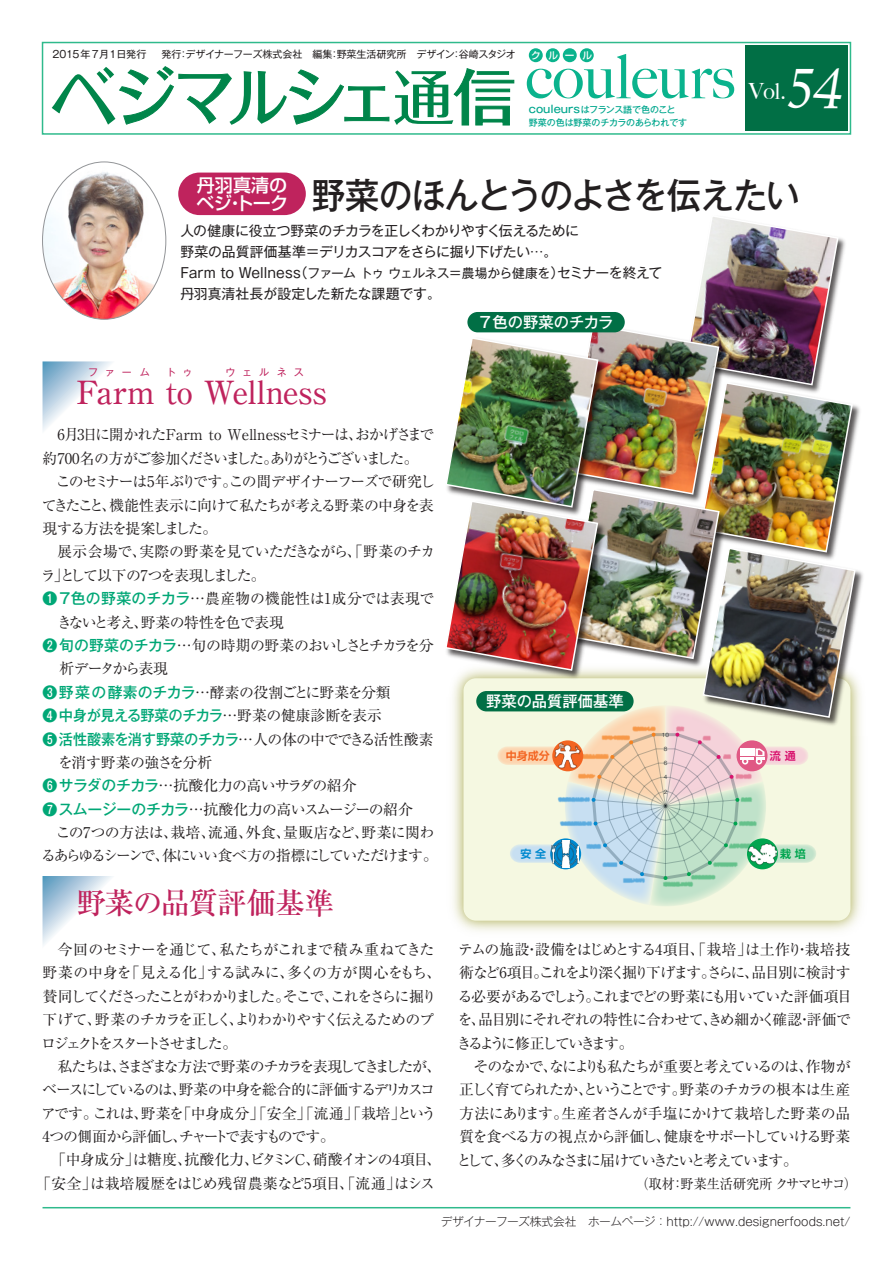
<style>
.page{position:relative;width:893px;height:1263px;background:#fff}
.page>*{position:absolute;margin:0;border:0;box-sizing:border-box;transform-origin:0 0}
.t1{font:500 61.2px "Big Caslon";color:#0ab38d}
.t2{font:italic 58.5px "Lucida Calligraphy";color:#fff;scale:.8 1}
.t3{font:500 35.7px "Gothic MB101 Pro";letter-spacing:-.045em;color:#231f20;scale:.95 1}
.t4{font:500 31.95px "Ryumin Pro";letter-spacing:-.01em;color:#bf235d}
.t5{font:500 29.7px "Ryumin Pro";letter-spacing:-.05em;color:#bf235d}
.t6{font:500 22.35px "Big Caslon";color:#fff}
.t7{font:500 18px/18px "Shin Go Pro";color:#fff}
.t8{font:500 15.3px "Gothic MB101 Pro";color:#fff}
.t9{font:14.85px/23.4px "Ryumin Pro";letter-spacing:-.08em;color:#231f20}
.t10{font:14.85px/23.4px "Ryumin Pro";letter-spacing:-.1em;color:#231f20}
.t11{font:14.85px/23.4px "Ryumin Pro";letter-spacing:-.105em;color:#231f20}
.t12{font:14.85px/23.4px "Ryumin Pro";letter-spacing:-.025em;color:#231f20}
.t13{font:500 14.85px/23.4px "Gothic MB101 Pro";letter-spacing:-.025em;color:#00a776}
.t14{font:14.85px "Ryumin Pro";letter-spacing:-.035em;color:#231f20}
.t15{font:14.85px "Ryumin Pro";letter-spacing:-.02em;color:#231f20}
.t16{font:14.85px "Ryumin Pro";letter-spacing:-.04em;color:#231f20}
.t17{font:14.85px "Ryumin Pro";letter-spacing:-.015em;color:#231f20}
.t18{font:14.85px "Ryumin Pro";letter-spacing:-.045em;color:#231f20}
.t19{font:14.85px "Ryumin Pro";letter-spacing:-.05em;color:#231f20}
.t20{font:14.85px "Ryumin Pro";letter-spacing:-.115em;color:#231f20}
.t21{font:14.85px "Ryumin Pro";letter-spacing:-.11em;color:#231f20}
.t22{font:13.8px/21.3px "Gothic MB101 Pro";letter-spacing:-.015em;color:#231f20}
.t23{font:13.8px "Ryumin Pro";color:#231f20;scale:.95 1}
.t24{font:300 11.7px "Gothic MB101 Pro";color:#231f20}
.t25{font:700 10.95px "Shin Go Pro De";color:#f36421}
.t26{font:700 10.95px "Shin Go Pro De";color:#d9136e}
.t27{font:700 10.95px "Shin Go Pro De";color:#0089cf}
.t28{font:700 10.95px "Shin Go Pro De";color:#00a54f}
.t29{font:10.05px "Gothic MB101 Pro";color:#231f20}
.t30{font:10.05px "Gothic MB101 Pro";letter-spacing:.705em;color:#bf235d}
.t31{font:500 9.6px "Shin Go Pro";color:#fff}
.t32{font:500 9px/12.1px "Gothic MB101 Pro";letter-spacing:-.015em;color:#00a78e}
.t33{font:5.25px "Gothic MB101 Pro";color:#3e3e3f}
.s1{font-size:10.5px}
.s2{font-size:12.75px}
.s3{font-family:"Gothic MB101 Pro";font-weight:500;color:#00a776}
.s4{font-family:"Ryumin Pro";font-weight:400;color:#231f20}
</style>
<div class="page">
<img style="left:453px;top:735px;width:408px;height:196px">
<img style="left:699px;top:906px;width:112px;height:25px">
<img style="left:504px;top:906px;width:195px;height:25px">
<img style="left:857px;top:572px;width:6px;height:163px">
<img style="left:446px;top:217px;width:411px;height:689px">
<svg style="left:43px;top:876px;width:69px;height:69px"></svg>
<svg style="left:43px;top:361px;width:69px;height:70px"></svg>
<div style="left:178px;top:173px;width:128px;height:42px;background:#bf235d;border-radius:21px"></div>
<hr style="left:43px;top:1207px;width:807px;height:1px;background:#2fba8c">
<div style="left:42px;top:42px;width:809px;height:93px;border:2px solid #2fba8c"></div>
<div style="left:529px;top:48px;width:14px;height:14px;background:#0ab38d;border-radius:50%"></div>
<div style="left:563px;top:48px;width:14px;height:14px;background:#0ab38d;border-radius:50%"></div>
<div style="left:546px;top:48px;width:14px;height:14px;background:#0ab38d;border-radius:50%"></div>
<div style="left:580px;top:48px;width:14px;height:14px;background:#0ab38d;border-radius:50%"></div>
<div style="left:745px;top:46px;width:102px;height:85px;background:#016f45"></div>
<svg style="left:52px;top:66px;width:462px;height:59px"></svg>
<img style="left:43px;top:162px;width:123px;height:157px">
<p class="t29" style="left:52px;top:46px;width:96px">2015年7月1日発行</p>
<p class="t29" style="left:162px;top:46px;width:356px">発行：デザイナーフーズ株式会社　編集：野菜生活研究所　デザイン：谷崎スタジオ</p>
<h1 class="t1" style="left:525px;top:41px;width:211px">couleurs</h1>
<p class="t32" style="left:529px;top:103px;width:160px"><span class="s1">couleurs</span>はフランス語で色のこと<br>野菜の色は野菜のチカラのあらわれです</p>
<p class="t31" style="left:531px;top:47px;width:62px">クルール</p>
<h2 class="t2" style="left:787px;top:44px;width:71px">54</h2>
<h3 class="t6" style="left:749px;top:78px;width:39px">Vol.</h3>
<p class="t7" style="left:197px;top:174px;width:93px">丹羽真清のベジ・トーク</p>
<p class="t22" style="left:180px;top:218px;width:483px">人の健康に役立つ野菜のチカラを正しくわかりやすく伝えるために<br>野菜の品質評価基準＝デリカスコアをさらに掘り下げたい…。<br>Farm to Wellness（<span class="s2">ファーム トゥ ウェルネス=農場から健康を</span>）セミナーを終えて丹羽真清社長が設定した新たな課題です。</p>
<h3 class="t3" style="left:312px;top:166px;width:516px">野菜のほんとうのよさを伝えたい</h3>
<p class="t30" style="left:88px;top:364px;width:63px">ファーム</p>
<p class="t30" style="left:167px;top:364px;width:27px">トゥ</p>
<p class="t30" style="left:225px;top:364px;width:80px">ウェルネス</p>
<h3 class="t4" style="left:77px;top:367px;width:252px">Farm to Wellness</h3>
<p class="t9" style="left:43px;top:422px;width:393px;text-indent:15px">6月3日に開かれたFarm to Wellnessセミナーは、おかげさまで約700名の方がご参加くださいました。ありがとうございました。</p>
<p class="t9" style="left:42px;top:469px;width:395px;text-align:justify;text-indent:14px">このセミナーは5年ぶりです。この間デザイナーフーズで研究してきたこと、機能性表示に向けて私たちが考える野菜の中身を表現する方法を提案しました。</p>
<p class="t16" style="left:57px;top:540px;width:379px">展示会場で、実際の野菜を見ていただきながら、「野菜のチカ</p>
<p class="t20" style="left:41px;top:563px;width:227px">ラ」として以下の7つを表現しました。</p>
<p class="t17" style="left:43px;top:587px;width:393px"><span class="s3">❶７色の野菜のチカラ</span>…農産物の機能性は1成分では表現で</p>
<p class="t9" style="left:57px;top:609px;width:228px">きないと考え、野菜の特性を色で表現</p>
<p class="t9" style="left:43px;top:633px;width:393px"><span class="s3">❷旬の野菜のチカラ</span>…旬の時期の野菜のおいしさとチカラを分</p>
<p class="t21" style="left:60px;top:657px;width:110px">析データから表現</p>
<p class="t19" style="left:43px;top:680px;width:365px"><span class="s3">❸野菜の酵素のチカラ</span>…酵素の役割ごとに野菜を分類　</p>
<p class="t13" style="left:43px;top:702px;width:393px">❹中身が見える野菜のチカラ<span class="s4">…野菜の健康診断を表示<br></span>❺活性酸素を消す野菜のチカラ<span class="s4">…人の体の中でできる活性酸素</span></p>
<p class="t14" style="left:58px;top:751px;width:171px">を消す野菜の強さを分析　</p>
<p class="t14" style="left:43px;top:774px;width:316px"><span class="s3">❻サラダのチカラ</span>…抗酸化力の高いサラダの紹介</p>
<p class="t18" style="left:43px;top:797px;width:372px"><span class="s3">❼スムージーのチカラ</span>…抗酸化力の高いスムージーの紹介</p>
<p class="t15" style="left:56px;top:821px;width:380px">この7つの方法は、栽培、流通、外食、量販店など、野菜に関わ</p>
<p class="t10" style="left:41px;top:843px;width:398px">るあらゆるシーンで、体にいい食べ方の指標にしていただけます。</p>
<h3 class="t5" style="left:77px;top:879px;width:260px">野菜の品質評価基準</h3>
<p class="t10" style="left:41px;top:937px;width:402px;text-indent:16px">今回のセミナーを通じて、私たちがこれまで積み重ねてきた野菜の中身を「見える化」する試みに、多くの方が関心をもち、賛同してくださったことがわかりました。そこで、これをさらに掘り下げて、野菜のチカラを正しく、よりわかりやすく伝えるためのプロジェクトをスタートさせました。</p>
<p class="t11" style="left:41px;top:1054px;width:402px;text-indent:16px">私たちは、さまざまな方法で野菜のチカラを表現してきましたが、ベースにしているのは、野菜の中身を総合的に評価するデリカスコアです。これは、野菜を「中身成分」「安全」「流通」「栽培」という4つの側面から評価し、チャートで表すものです。</p>
<p class="t12" style="left:36px;top:1147px;width:407px;text-indent:15px">「中身成分」は糖度、抗酸化力、ビタミンC、硝酸イオンの4項目、「安全」は栽培履歴をはじめ残留農薬など5項目、「流通」はシス</p>
<p class="t8" style="left:479px;top:309px;width:135px">7色の野菜のチカラ</p>
<p class="t8" style="left:486px;top:688px;width:139px">野菜の品質評価基準</p>
<p class="t33" style="left:662px;top:731px;width:9px">10</p>
<p class="t33" style="left:664px;top:745px;width:5px">8</p>
<p class="t33" style="left:664px;top:759px;width:5px">6</p>
<p class="t33" style="left:664px;top:773px;width:5px">4</p>
<p class="t33" style="left:664px;top:787px;width:5px">2</p>
<p class="t33" style="left:664px;top:801px;width:5px">0</p>
<p class="t25" style="left:506px;top:746px;width:46px">中身成分</p>
<p class="t26" style="left:770px;top:746px;width:27px">流 通</p>
<p class="t27" style="left:520px;top:844px;width:27px">安 全</p>
<p class="t28" style="left:780px;top:844px;width:27px">栽 培</p>
<p class="t9" style="left:457px;top:937px;width:397px">テムの施設・設備をはじめとする4項目、「栽培」は土作り・栽培技術など6項目。これをより深く掘り下げます。さらに、品目別に検討する必要があるでしょう。これまでどの野菜にも用いていた評価項目を、品目別にそれぞれの特性に合わせて、きめ細かく確認・評価できるように修正していきます。</p>
<p class="t9" style="left:457px;top:1054px;width:395px;text-align:justify;text-indent:17px">そのなかで、なによりも私たちが重要と考えているのは、作物が正しく育てられたか、ということです。野菜のチカラの根本は生産方法にあります。生産者さんが手塩にかけて栽培した野菜の品質を食べる方の視点から評価し、健康をサポートしていける野菜として、多くのみなさまに届けていきたいと考えています。</p>
<p class="t23" style="left:636px;top:1173px;width:235px">（取材：野菜生活研究所 クサマヒサコ）</p>
<p class="t24" style="left:441px;top:1212px;width:411px">デザイナーフーズ株式会社　ホームページ：http://www.designerfoods.net/</p>
</div>
